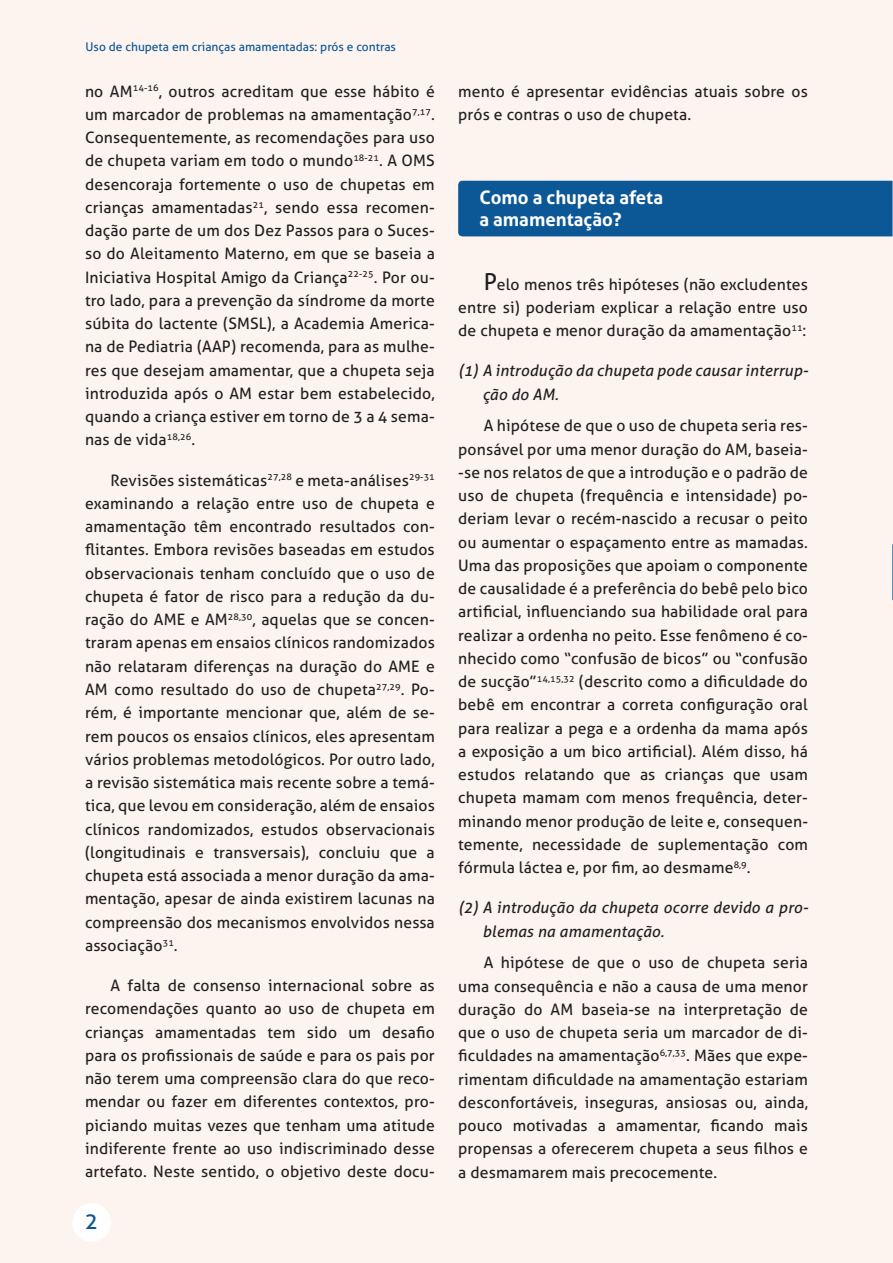
<style>
.page{position:relative;width:893px;height:1263px;background:#fdf3ef}
.page>*{position:absolute;margin:0;border:0;box-sizing:border-box;transform-origin:0 0}
.t1{font:22.5px "Aller";color:#0c5896}
.t2{font:700 18.6px/22.4px "Aller";color:#fff}
.t3{font:15.75px/23.2px "Aller";letter-spacing:.01em;color:#231f20;text-align:justify}
.t4{font:italic 15.75px/23.2px "Aller";letter-spacing:.01em;color:#231f20}
.t5{font:12px "Aller";color:#0c5896}
.s1{font-size:23.25px}
</style>
<div class="page">
<div style="left:72px;top:1203px;width:39px;height:39px;background:#fff;border-radius:50%"></div>
<svg style="left:892px;top:544px;width:1px;height:56px"></svg>
<div style="left:458px;top:181px;width:434px;height:55px;background:#0c5896"></div>
<p class="t5" style="left:85px;top:39px;width:312px">Uso de chupeta em crianças amamentadas: prós e contras</p>
<p class="t3" style="left:85px;top:80px;width:351px">no AM<sup>14-16</sup>, outros acreditam que esse hábito é um marcador de problemas na amamentação<sup>7,17</sup>.<br>Consequentemente, as recomendações para uso de chupeta variam em todo o mundo<sup>18-21</sup>. A OMS desencoraja fortemente o uso de chupetas em crianças amamentadas<sup>21</sup>, sendo essa recomen&shy;dação parte de um dos Dez Passos para o Suces&shy;so do Aleitamento Materno, em que se baseia a Iniciativa Hospital Amigo da Criança<sup>22-25</sup>. Por ou&shy;tro lado, para a prevenção da síndrome da morte súbita do lactente (SMSL), a Academia America&shy;na de Pediatria (AAP) recomenda, para as mulhe&shy;res que desejam amamentar, que a chupeta seja introduzida após o AM estar bem estabelecido, quando a criança estiver em torno de 3 a 4 sema&shy;nas de vida<sup>18,26</sup>.</p>
<p class="t3" style="left:85px;top:469px;width:351px;text-indent:26px">Revisões sistemáticas<sup>27,28</sup> e meta-análises<sup>29-31 </sup>examinando a relação entre uso de chupeta e amamentação têm encontrado resultados con&shy;flitantes. Embora revisões baseadas em estudos observacionais tenham concluído que o uso de chupeta é fator de risco para a redução da du&shy;ração do AME e AM<sup>28,30</sup>, aquelas que se concen&shy;traram apenas em ensaios clínicos randomizados não relataram diferenças na duração do AME e AM como resultado do uso de chupeta<sup>27,29</sup>. Po&shy;rém, é importante mencionar que, além de se&shy;rem poucos os ensaios clínicos, eles apresentam vários problemas metodológicos. Por outro lado, a revisão sistemática mais recente sobre a temá&shy;tica, que levou em consideração, além de ensaios clínicos randomizados, estudos observacionais (longitudinais e transversais), concluiu que a chupeta está associada a menor duração da ama&shy;mentação, apesar de ainda existirem lacunas na compreensão dos mecanismos envolvidos nessa associação<sup>31</sup>.</p>
<p class="t3" style="left:85px;top:974px;width:351px;text-indent:26px">A falta de consenso internacional sobre as recomendações quanto ao uso de chupeta em crianças amamentadas tem sido um desafio para os profissionais de saúde e para os pais por não terem uma compreensão clara do que reco&shy;mendar ou fazer em diferentes contextos, pro&shy;piciando muitas vezes que tenham uma atitude indiferente frente ao uso indiscriminado desse artefato. Neste sentido, o objetivo deste docu-</p>
<h1 class="t1" style="left:85px;top:1207px;width:15px">2</h1>
<p class="t3" style="left:458px;top:80px;width:351px">mento é apresentar evidências atuais sobre os prós e contras o uso de chupeta.</p>
<p class="t2" style="left:479px;top:186px;width:185px">Como a chupeta afeta a amamentação?</p>
<p class="t3" style="left:458px;top:273px;width:351px;text-indent:26px"><span class="s1">P</span>elo menos três hipóteses (não excludentes entre si) poderiam explicar a relação entre uso de chupeta e menor duração da amamentação<sup>11</sup>:</p>
<p class="t4" style="left:482px;top:359px;width:327px;text-indent:-24px">(1) A introdução da chupeta pode causar interrup&shy;ção do AM.</p>
<p class="t3" style="left:458px;top:414px;width:351px;text-indent:26px">A hipótese de que o uso de chupeta seria res&shy;ponsável por uma menor duração do AM, baseia--se nos relatos de que a introdução e o padrão de uso de chupeta (frequência e intensidade) po&shy;deriam levar o recém-nascido a recusar o peito ou aumentar o espaçamento entre as mamadas.<br>Uma das proposições que apoiam o componente de causalidade é a preferência do bebê pelo bico artificial, influenciando sua habilidade oral para realizar a ordenha no peito. Esse fenômeno é co&shy;nhecido como “confusão de bicos” ou “confusão de sucção”<sup>14,15,32</sup> (descrito como a dificuldade do bebê em encontrar a correta configuração oral para realizar a pega e a ordenha da mama após a exposição a um bico artificial). Além disso, há estudos relatando que as crianças que usam chupeta mamam com menos frequência, deter&shy;minando menor produção de leite e, consequen&shy;temente, necessidade de suplementação com fórmula láctea e, por fim, ao desmame<sup>8,9</sup>.</p>
<p class="t4" style="left:482px;top:896px;width:327px;text-indent:-24px">(2) A introdução da chupeta ocorre devido a pro&shy;blemas na amamentação.</p>
<p class="t3" style="left:458px;top:951px;width:351px;text-indent:26px">A hipótese de que o uso de chupeta seria uma consequência e não a causa de uma menor duração do AM baseia-se na interpretação de que o uso de chupeta seria um marcador de di&shy;ficuldades na amamentação<sup>6,7,33</sup>. Mães que expe&shy;rimentam dificuldade na amamentação estariam desconfortáveis, inseguras, ansiosas ou, ainda, pouco motivadas a amamentar, ficando mais propensas a oferecerem chupeta a seus filhos e a desmamarem mais precocemente.</p>
</div>
